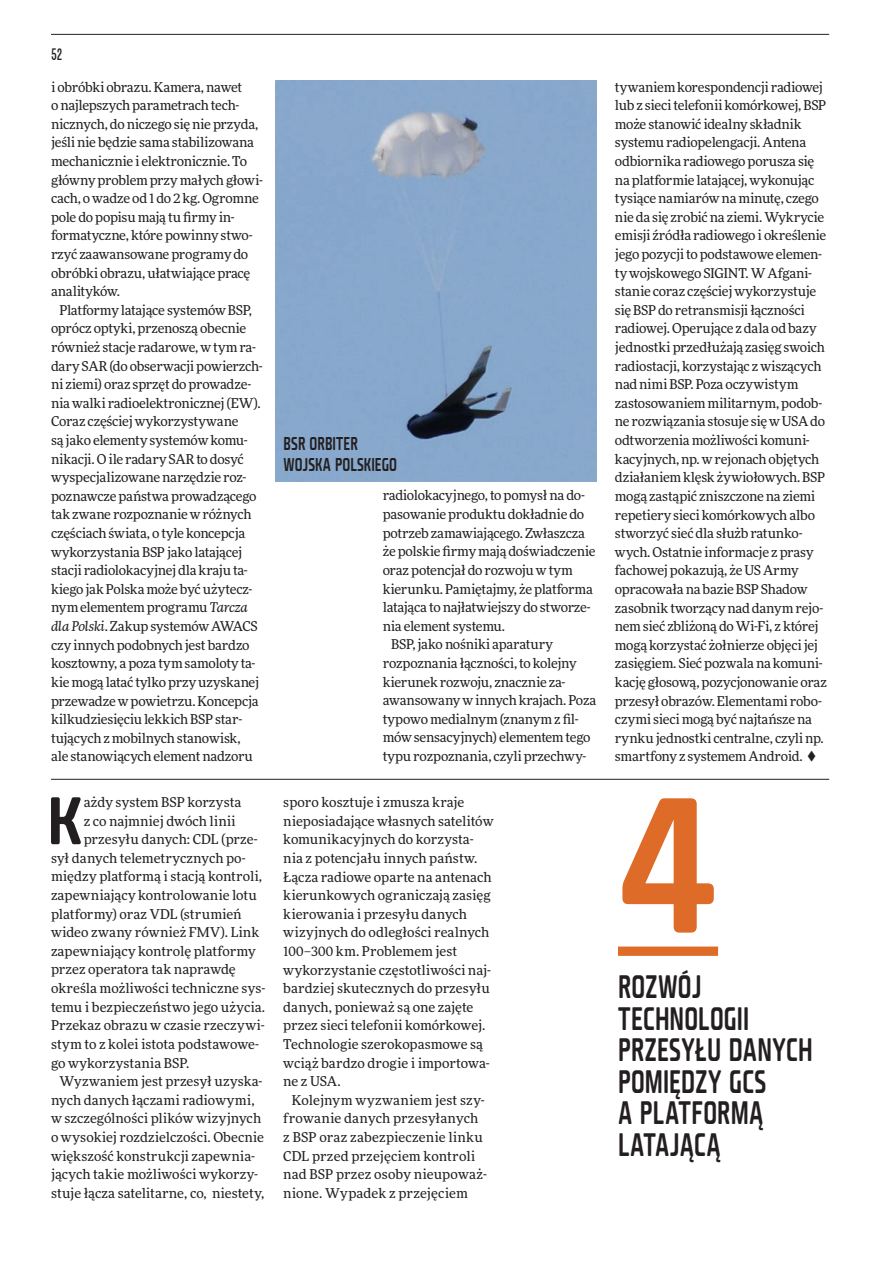
<style>
.page{position:relative;width:893px;height:1263px;background:#fff}
.page>*{position:absolute;margin:0;border:0;box-sizing:border-box;transform-origin:0 0}
.t1{font:186px "Fishmonger MS";color:#de6b27}
.t2{font:64.95px "Fishmonger MS";color:#231f20}
.t3{font:31.5px/31.5px "Fishmonger MS";letter-spacing:.01em;color:#231f20;scale:.75 1}
.t4{font:18px/21px "Fishmonger MS";letter-spacing:.005em;color:#231f20;scale:.75 1}
.t5{font:16.5px "Chartwell Lines";color:#231f20}
.t6{font:13.5px/18.6px "More Pro";letter-spacing:-.01em;color:#231f20}
.t7{font:13.5px/18.6px "More Pro";letter-spacing:.01em;color:#231f20}
.s1{font-style:italic}
</style>
<div class="page">
<hr style="left:51px;top:34px;width:778px;height:1px;background:#231f20">
<div style="left:618px;top:946px;width:100px;height:10px;background:#de6b27"></div>
<img style="left:276px;top:81px;width:321px;height:400px">
<hr style="left:51px;top:779px;width:778px;height:1px;background:#231f20">
<p class="t5" style="left:51px;top:43px;width:13px">52</p>
<p class="t6" style="left:51px;top:77px;width:213px">i obróbki obrazu. Kamera, nawet<br>o najlepszych parametrach tech&shy;nicznych, do niczego się nie przyda, jeśli nie będzie sama stabilizowana mechanicznie i elektronicznie. To główny problem przy małych głowi&shy;cach, o wadze od 1 do 2 kg. Ogromne pole do popisu mają tu firmy in&shy;formatyczne, które powinny stwo&shy;rzyć zaawansowane programy do obróbki obrazu, ułatwiające pracę analityków.</p>
<p class="t6" style="left:51px;top:300px;width:213px;text-indent:9px">Platformy latające systemów BSP, oprócz optyki, przenoszą obecnie również stacje radarowe, w tym ra&shy;dary SAR (do obserwacji powierzch&shy;ni ziemi) oraz sprzęt do prowadze&shy;nia walki radioelektronicznej (EW).<br>Coraz częściej wykorzystywane<br>są jako elementy systemów komu&shy;nikacji. O ile radary SAR to dosyć wyspecjalizowane narzędzie roz&shy;poznawcze państwa prowadzącego tak zwane rozpoznanie w różnych częściach świata, o tyle koncepcja wykorzystania BSP jako latającej stacji radiolokacyjnej dla kraju ta&shy;kiego jak Polska może być użytecz&shy;nym elementem programu <span class="s1">Tarcza dla Polski</span>. Zakup systemów AWACS czy innych podobnych jest bardzo kosztowny, a poza tym samoloty ta&shy;kie mogą latać tylko przy uzyskanej przewadze w powietrzu. Koncepcja kilkudziesięciu lekkich BSP star&shy;tujących z mobilnych stanowisk,<br>ale stanowiących element nadzoru</p>
<h2 class="t2" style="left:47px;top:776px;width:38px">K</h2>
<p class="t6" style="left:84px;top:792px;width:159px">ażdy system BSP korzysta</p>
<p class="t6" style="left:84px;top:811px;width:154px">z co najmniej dwóch linii</p>
<p class="t6" style="left:84px;top:829px;width:176px">przesyłu danych: CDL (prze-</p>
<p class="t6" style="left:51px;top:848px;width:196px">sył danych telemetrycznych po-</p>
<p class="t6" style="left:51px;top:867px;width:213px">między platformą i stacją kontroli,</p>
<p class="t6" style="left:51px;top:885px;width:207px">zapewniający kontrolowanie lotu</p>
<p class="t6" style="left:51px;top:904px;width:192px">platformy) oraz VDL (strumień</p>
<p class="t6" style="left:51px;top:922px;width:210px">wideo zwany również FMV). Link</p>
<p class="t6" style="left:51px;top:941px;width:206px">zapewniający kontrolę platformy</p>
<p class="t6" style="left:51px;top:960px;width:186px">przez operatora tak naprawdę</p>
<p class="t6" style="left:51px;top:978px;width:216px">określa możliwości techniczne sys-</p>
<p class="t6" style="left:51px;top:997px;width:216px">temu i bezpieczeństwo jego użycia.</p>
<p class="t7" style="left:51px;top:1015px;width:215px">Przekaz obrazu w czasie rzeczywi-</p>
<p class="t6" style="left:51px;top:1034px;width:210px">stym to z kolei istota podstawowe-</p>
<p class="t6" style="left:51px;top:1053px;width:140px">go wykorzystania BSP.</p>
<p class="t7" style="left:60px;top:1071px;width:204px">Wyzwaniem jest przesył uzyska-</p>
<p class="t6" style="left:51px;top:1090px;width:205px">nych danych łączami radiowymi,</p>
<p class="t6" style="left:51px;top:1108px;width:212px">w szczególności plików wizyjnych</p>
<p class="t6" style="left:51px;top:1127px;width:215px">o wysokiej rozdzielczości. Obecnie</p>
<p class="t6" style="left:51px;top:1146px;width:206px">większość konstrukcji zapewnia-</p>
<p class="t6" style="left:51px;top:1164px;width:208px">jących takie możliwości wykorzy-</p>
<p class="t6" style="left:51px;top:1183px;width:215px">stuje łącza satelitarne, co, niestety,</p>
<h3 class="t4" style="left:284px;top:432px;width:153px">BSR ORBITER<br>WOJSKA POLSKIEGO</h3>
<p class="t6" style="left:383px;top:486px;width:204px">radiolokacyjnego, to pomysł na do-</p>
<p class="t6" style="left:383px;top:504px;width:203px">pasowanie produktu dokładnie do</p>
<p class="t6" style="left:383px;top:523px;width:204px">potrzeb zamawiającego. Zwłaszcza</p>
<p class="t6" style="left:383px;top:541px;width:214px">że polskie firmy mają doświadczenie</p>
<p class="t6" style="left:383px;top:560px;width:192px">oraz potencjał do rozwoju w tym</p>
<p class="t6" style="left:383px;top:579px;width:212px">kierunku. Pamiętajmy, że platforma</p>
<p class="t6" style="left:383px;top:597px;width:210px">latająca to najłatwiejszy do stworze-</p>
<p class="t6" style="left:383px;top:616px;width:124px">nia element systemu.</p>
<p class="t6" style="left:391px;top:635px;width:163px">BSP, jako nośniki aparatury</p>
<p class="t6" style="left:383px;top:653px;width:195px">rozpoznania łączności, to kolejny</p>
<p class="t6" style="left:383px;top:672px;width:184px">kierunek rozwoju, znacznie za-</p>
<p class="t6" style="left:383px;top:690px;width:215px">awansowany w innych krajach. Poza</p>
<p class="t6" style="left:383px;top:709px;width:197px">typowo medialnym (znanym z fil-</p>
<p class="t6" style="left:383px;top:728px;width:209px">mów sensacyjnych) elementem tego</p>
<p class="t6" style="left:383px;top:746px;width:205px">typu rozpoznania, czyli przechwy-</p>
<p class="t6" style="left:283px;top:792px;width:212px">sporo kosztuje i zmusza kraje nieposiadające własnych satelitów komunikacyjnych do korzysta&shy;nia z potencjału innych państw.<br>Łącza radiowe oparte na antenach kierunkowych ograniczają zasięg kierowania i przesyłu danych wizyjnych do odległości realnych<br>100–300 km. Problemem jest wykorzystanie częstotliwości naj&shy;bardziej skutecznych do przesyłu danych, ponieważ są one zajęte przez sieci telefonii komórkowej.<br>Technologie szerokopasmowe są wciąż bardzo drogie i importowa&shy;ne z USA.</p>
<p class="t7" style="left:283px;top:1090px;width:205px;text-indent:9px">Kolejnym wyzwaniem jest szy&shy;frowanie danych przesyłanych z BSP oraz zabezpieczenie linku<br>CDL przed przejęciem kontroli nad BSP przez osoby nieupoważ&shy;nione. Wypadek z przejęciem</p>
<p class="t6" style="left:615px;top:77px;width:213px">tywaniem korespondencji radiowej lub z sieci telefonii komórkowej, BSP może stanowić idealny składnik systemu radiopelengacji. Antena odbiornika radiowego porusza się na platformie latającej, wykonując tysiące namiarów na minutę, czego nie da się zrobić na ziemi. Wykrycie emisji źródła radiowego i określenie jego pozycji to podstawowe elemen&shy;ty wojskowego SIGINT. W Afgani&shy;stanie coraz częściej wykorzystuje się BSP do retransmisji łączności radiowej. Operujące z dala od bazy jednostki przedłużają zasięg swoich radiostacji, korzystając z wiszących nad nimi BSP. Poza oczywistym zastosowaniem militarnym, podob&shy;ne rozwiązania stosuje się w USA do odtworzenia możliwości komuni&shy;kacyjnych, np. w rejonach objętych działaniem klęsk żywiołowych. BSP mogą zastąpić zniszczone na ziemi repetiery sieci komórkowych albo stworzyć sieć dla służb ratunko&shy;wych. Ostatnie informacje z prasy fachowej pokazują, że US Army opracowała na bazie BSP Shadow zasobnik tworzący nad danym rejo&shy;nem sieć zbliżoną do Wi-Fi, z której mogą korzystać żołnierze objęci jej zasięgiem. Sieć pozwala na komuni&shy;kację głosową, pozycjonowanie oraz przesył obrazów. Elementami robo&shy;czymi sieci mogą być najtańsze na rynku jednostki centralne, czyli np. smartfony z systemem Android. ▼</p>
<h1 class="t1" style="left:618px;top:738px;width:102px">4</h1>
<h3 class="t3" style="left:618px;top:969px;width:261px">ROZWÓJ<br>TECHNOLOGII<br>PRZESYŁU DANYCH<br>POMIĘDZY GCS<br>A PLATFORMĄ<br>LATAJĄCĄ</h3>
</div>
